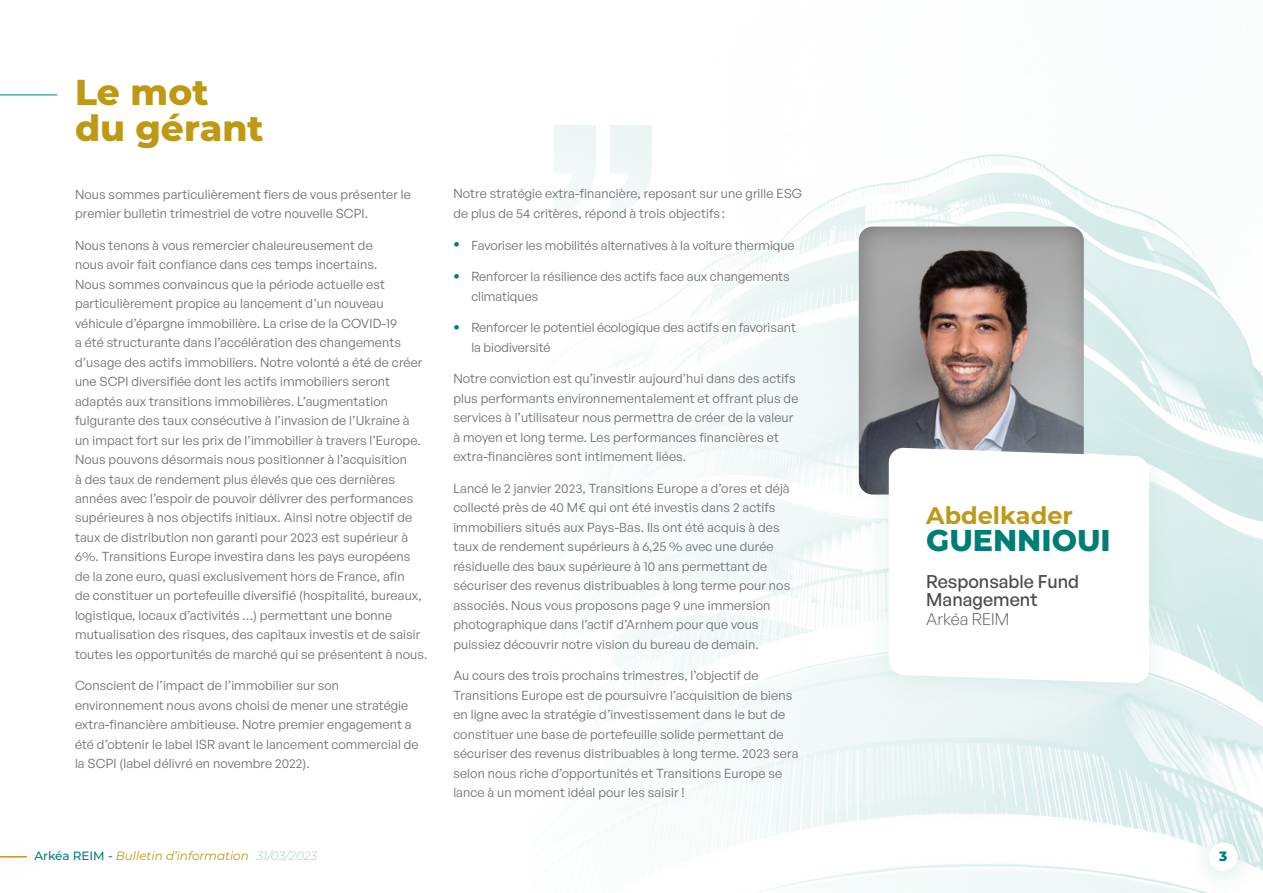
<style>
.page{position:relative;width:1263px;height:893px;background:#fff}
.page>*{position:absolute;margin:0;border:0;box-sizing:border-box;transform-origin:0 0}
.t1{font:900 253.05px "Nimbus San";color:#eaf5f4}
.t2{font:800 36px/36px "Montserrat";color:#bd9916}
.t3{font:800 30px "Montserrat";color:#007e76}
.t4{font:700 24px "Montserrat";color:#bd9916}
.t5{font:500 18px/18px "General Sans";color:#4b4b4d}
.t6{font:300 16.5px "General Sans";color:#4b4b4d}
.t7{font:800 13.5px "Montserrat";color:#007e76}
.t8{font:12.75px/19.5px "General Sans";letter-spacing:.01em;color:#6b6b6b}
.t9{font:italic 12px "Montserrat";color:#bd9916}
.s1{font-family:"Satoshi";font-weight:900;font-size:13.5px;color:#007e76}
.s2{font-weight:500;font-style:normal;color:#007e76}
.s3{font-weight:300;color:#96ceca}
</style>
<div class="page">
<img style="left:575px;top:154px;width:688px;height:739px">
<svg style="left:0;top:856px;width:27px;height:1px"></svg>
<div style="left:1187px;top:823px;width:73px;height:70px;background:#96ceca;opacity:.25"></div>
<div style="left:1209px;top:842px;width:29px;height:29px;background:#fff;border-radius:50%"></div>
<hr style="left:0;top:95px;width:57px;height:1px;background:#007e76">
<div style="left:846px;top:216px;width:251px;height:280px;background:#4b4b4d;opacity:.45"></div>
<div style="left:861px;top:423px;width:316px;height:290px;background:#96ceca;opacity:.25"></div>
<svg style="left:889px;top:447px;width:260px;height:237px"></svg>
<h2 class="t2" style="left:75px;top:73px;width:190px">Le mot du gérant</h2>
<p class="t8" style="left:75px;top:184px;width:337px">Nous sommes particulièrement fiers de vous présenter le premier bulletin trimestriel de votre nouvelle SCPI.</p>
<p class="t8" style="left:75px;top:235px;width:354px">Nous tenons à vous remercier chaleureusement de<br>nous avoir fait confiance dans ces temps incertains.<br>Nous sommes convaincus que la période actuelle est particulièrement propice au lancement d’un nouveau véhicule d’épargne immobilière. La crise de la COVID-19<br>a été structurante dans l’accélération des changements d’usage des actifs immobiliers. Notre volonté a été de créer une SCPI diversifiée dont les actifs immobiliers seront adaptés aux transitions immobilières. L’augmentation fulgurante des taux consécutive à l’invasion de l’Ukraine à<br>un impact fort sur les prix de l’immobilier à travers l’Europe.<br>Nous pouvons désormais nous positionner à l’acquisition<br>à des taux de rendement plus élevés que ces dernières années avec l’espoir de pouvoir délivrer des performances supérieures à nos objectifs initiaux. Ainsi notre objectif de taux de distribution non garanti pour 2023 est supérieur à 6%. Transitions Europe investira dans les pays européens de la zone euro, quasi exclusivement hors de France, afin<br>de constituer un portefeuille diversifié (hospitalité, bureaux, logistique, locaux d’activités …) permettant une bonne mutualisation des risques, des capitaux investis et de saisir toutes les opportunités de marché qui se présentent à nous.</p>
<p class="t8" style="left:75px;top:676px;width:345px">Conscient de l’impact de l’immobilier sur son environnement nous avons choisi de mener une stratégie extra-financière ambitieuse. Notre premier engagement a été d’obtenir le label ISR avant le lancement commercial de la SCPI (label délivré en novembre 2022).</p>
<h1 class="t1" style="left:540px;top:65px;width:127px">”</h1>
<p class="t8" style="left:453px;top:184px;width:350px">Notre stratégie extra-financière, reposant sur une grille ESG de plus de 54 critères, répond à trois objectifs :</p>
<p class="t8" style="left:453px;top:235px;width:343px"><span class="s1">•</span> Favoriser les mobilités alternatives à la voiture thermique</p>
<p class="t8" style="left:471px;top:266px;width:320px;text-indent:-18px"><span class="s1">•</span> Renforcer la résilience des actifs face aux changements climatiques</p>
<p class="t8" style="left:471px;top:317px;width:326px;text-indent:-18px"><span class="s1">•</span> Renforcer le potentiel écologique des actifs en favorisant la biodiversité</p>
<p class="t8" style="left:453px;top:368px;width:347px">Notre conviction est qu’investir aujourd’hui dans des actifs plus performants environnementalement et offrant plus de services à l’utilisateur nous permettra de créer de la valeur à moyen et long terme. Les performances financières et extra-financières sont intimement liées.</p>
<p class="t8" style="left:453px;top:478px;width:338px">Lancé le 2 janvier 2023, Transitions Europe a d’ores et déjà collecté près de 40 M€ qui ont été investis dans 2 actifs immobiliers situés aux Pays-Bas. Ils ont été acquis à des taux de rendement supérieurs à 6,25 % avec une durée résiduelle des baux supérieure à 10 ans permettant de sécuriser des revenus distribuables à long terme pour nos associés. Nous vous proposons page 9 une immersion photographique dans l’actif d’Arnhem pour que vous puissiez découvrir notre vision du bureau de demain.</p>
<p class="t8" style="left:453px;top:665px;width:347px">Au cours des trois prochains trimestres, l’objectif de Transitions Europe est de poursuivre l’acquisition de biens en ligne avec la stratégie d’investissement dans le but de constituer une base de portefeuille solide permettant de sécuriser des revenus distribuables à long terme. 2023 sera selon nous riche d’opportunités et Transitions Europe se lance à un moment idéal pour les saisir !</p>
<h3 class="t4" style="left:926px;top:498px;width:148px">Abdelkader</h3>
<h3 class="t3" style="left:926px;top:518px;width:186px">GUENNIOUI</h3>
<h3 class="t5" style="left:926px;top:572px;width:154px">Responsable Fund<br>Management</h3>
<p class="t6" style="left:926px;top:609px;width:85px">Arkéa REIM</p>
<p class="t9" style="left:34px;top:848px;width:284px"><span class="s2">Arkéa REIM -</span> Bulletin d’information <span class="s3">31/03/2023</span></p>
<p class="t7" style="left:1219px;top:846px;width:10px">3</p>
</div>
